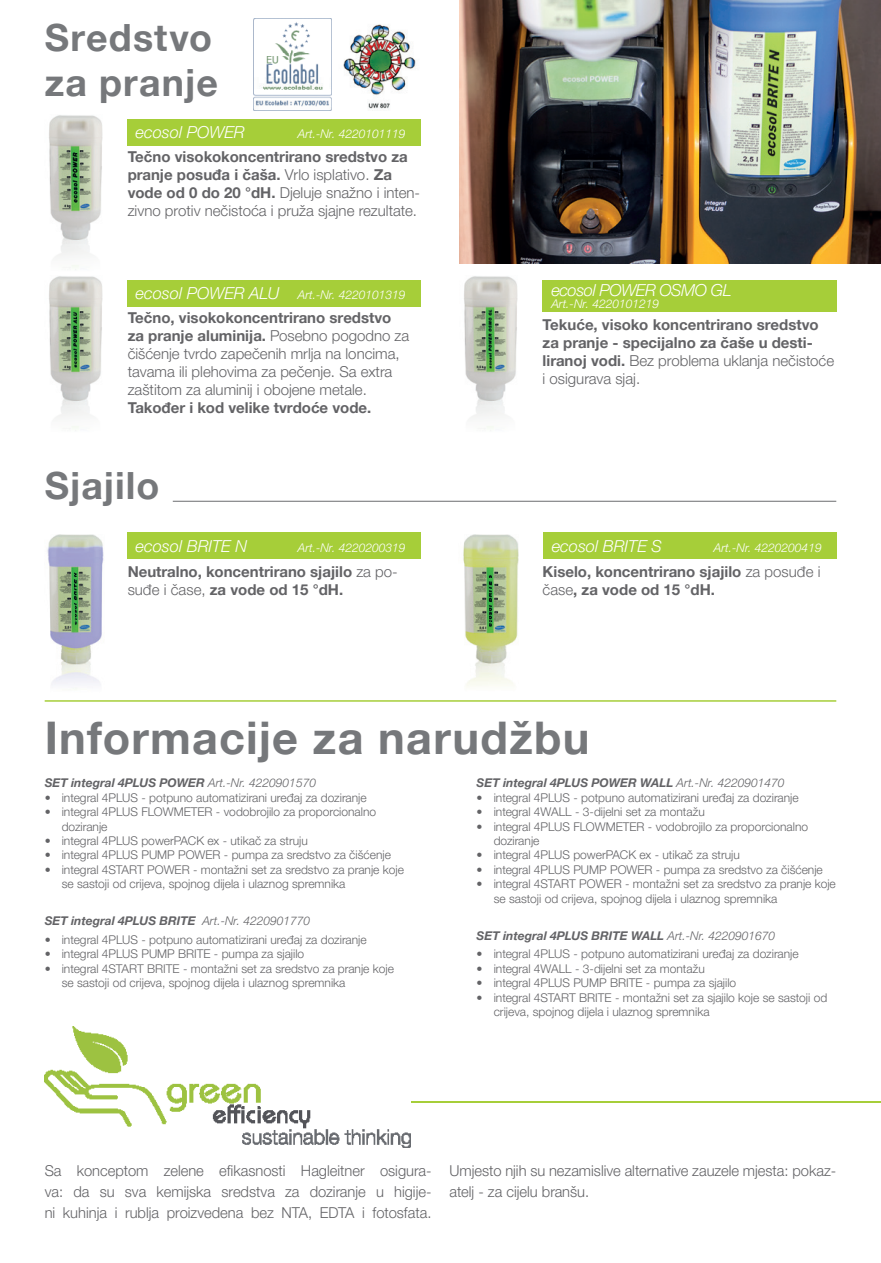
<style>
.page{position:relative;width:881px;height:1263px;background:#fff}
.page>*{position:absolute;margin:0;border:0;box-sizing:border-box;transform-origin:0 0}
.t1{font:700 45px "Helvetica Neue LTW1 G";letter-spacing:.025em;color:#76787b}
.t2{font:700 37.5px/45px "Helvetica Neue LTW1 G";letter-spacing:.03em;color:#76787b}
.t3{font:italic 300 16.5px "Helvetica Neue LTW1 G";color:#fff}
.t4{font:italic 300 16.5px "Helvetica Neue LTW1 G";letter-spacing:-.025em;color:#fff}
.t5{font:300 15px/18px "Helvetica Neue LTW1 G";color:#636366}
.t6{font:700 15px/18px "Helvetica Neue LTW1 G";color:#636366}
.t7{font:300 12px/14.4px "Helvetica Neue LTW1 G";color:#636366}
.t8{font:italic 700 12px "Helvetica Neue LTW1 G";color:#636366}
.t9{font:italic 300 12px "Helvetica Neue LTW1 G";color:#fff}
.s1{font-weight:700}
.s2{font-size:16.5px}
.s3{font-weight:300}
</style>
<div class="page">
<img style="left:254px;top:18px;width:77px;height:92px">
<img style="left:343px;top:24px;width:73px;height:85px">
<img style="left:49px;top:115px;width:54px;height:129px">
<img style="left:49px;top:276px;width:54px;height:128px">
<img style="left:464px;top:276px;width:54px;height:128px">
<img style="left:50px;top:621px;width:26px;height:64px">
<img style="left:47px;top:534px;width:57px;height:87px">
<img style="left:76px;top:621px;width:26px;height:32px">
<img style="left:50px;top:653px;width:41px;height:11px">
<img style="left:465px;top:622px;width:25px;height:64px">
<img style="left:463px;top:534px;width:56px;height:88px">
<img style="left:489px;top:622px;width:29px;height:31px">
<img style="left:465px;top:653px;width:42px;height:13px">
<hr style="left:45px;top:700px;width:791px;height:2px;background:#a6ce39">
<hr style="left:173px;top:501px;width:663px;height:1px;background:#6c6d70">
<hr style="left:264px;top:1101px;width:616px;height:1px;background:#a6ce39">
<img style="left:459px;top:0;width:421px;height:263px">
<div style="left:127px;top:119px;width:293px;height:26px;background:#a6ce39"></div>
<div style="left:127px;top:532px;width:293px;height:27px;background:#a6ce39"></div>
<div style="left:127px;top:280px;width:293px;height:26px;background:#a6ce39"></div>
<div style="left:542px;top:280px;width:294px;height:32px;background:#a6ce39"></div>
<div style="left:543px;top:532px;width:293px;height:27px;background:#a6ce39"></div>
<img style="left:44px;top:1027px;width:366px;height:121px">
<h2 class="t2" style="left:45px;top:15px;width:175px">Sredstvo za pranje</h2>
<h3 class="t3" style="left:136px;top:122px;width:110px">ecosol POWER</h3>
<p class="t9" style="left:298px;top:127px;width:109px">Art.-Nr. 4220101119</p>
<p class="t5" style="left:128px;top:147px;width:294px"><span class="s1">Tečno visokokoncentrirano sredstvo za pranje posuđa i čaša.</span> Vrlo isplativo. <span class="s1">Za vode od 0 do 20 °dH.</span> Djeluje snažno i inten&shy;zivno protiv nečistoća i pruža sjajne rezultate.</p>
<p class="t9" style="left:136px;top:287px;width:271px"><span class="s2">ecosol POWER ALU</span> Art.-Nr. 4220101319</p>
<h3 class="t4" style="left:551px;top:280px;width:182px">ecosol POWER OSMO GL</h3>
<p class="t9" style="left:551px;top:296px;width:109px">Art.-Nr. 4220101219</p>
<p class="t5" style="left:128px;top:308px;width:283px"><span class="s1">Tečno, visokokoncentrirano sredstvo za pranje aluminija.</span> Posebno pogodno za čišćenje tvrdo zapečenih mrlja na loncima, tavama ili plehovima za pečenje. Sa extra zaštitom za aluminij i obojene metale.</p>
<p class="t6" style="left:128px;top:398px;width:245px">Također i kod velike tvrdoće vode.</p>
<h2 class="t2" style="left:45px;top:463px;width:116px">Sjajilo</h2>
<h3 class="t3" style="left:136px;top:536px;width:113px">ecosol BRITE N</h3>
<p class="t9" style="left:298px;top:540px;width:109px">Art.-Nr. 4220200319</p>
<p class="t6" style="left:128px;top:562px;width:271px">Neutralno, koncentrirano sjajilo <span class="s3">za po&shy;suđe i čase,</span> za vode od 15 °dH.</p>
<p class="t6" style="left:542px;top:316px;width:293px">Tekuće, visoko koncentrirano sredstvo za pranje - specijalno za čaše u desti&shy;liranoj vodi. <span class="s3">Bez problema uklanja nečistoće i osigurava sjaj.</span></p>
<h3 class="t3" style="left:551px;top:536px;width:112px">ecosol BRITE S</h3>
<p class="t9" style="left:713px;top:540px;width:109px">Art.-Nr. 4220200419</p>
<p class="t6" style="left:542px;top:562px;width:279px">Kiselo, koncentrirano sjajilo <span class="s3">za posuđe i čase</span>, za vode od 15 °dH.</p>
<h1 class="t1" style="left:45px;top:710px;width:546px">Informacije za narudžbu</h1>
<p class="t8" style="left:45px;top:776px;width:273px">SET integral 4PLUS POWER <span class="s3">Art.-Nr. 4220901570</span></p>
<p class="t7" style="left:45px;top:790px;width:323px">• integral 4PLUS - potpuno automatizirani uređaj za doziranje</p>
<p class="t7" style="left:62px;top:804px;width:316px;text-indent:-17px">• integral 4PLUS FLOWMETER - vodobrojilo za proporcionalno doziranje</p>
<p class="t7" style="left:45px;top:833px;width:265px">• integral 4PLUS powerPACK ex - utikač za struju</p>
<p class="t7" style="left:45px;top:848px;width:347px">• integral 4PLUS PUMP POWER - pumpa za sredstvo za čišćenje</p>
<p class="t7" style="left:62px;top:862px;width:343px;text-indent:-17px">• integral 4START POWER - montažni set za sredstvo za pranje koje se sastoji od crijeva, spojnog dijela i ulaznog spremnika</p>
<p class="t8" style="left:45px;top:914px;width:267px">SET integral 4PLUS BRITE <span class="s3">Art.-Nr. 4220901770</span></p>
<p class="t7" style="left:45px;top:932px;width:323px">• integral 4PLUS - potpuno automatizirani uređaj za doziranje</p>
<p class="t7" style="left:45px;top:947px;width:261px">• integral 4PLUS PUMP BRITE - pumpa za sjajilo</p>
<p class="t7" style="left:62px;top:961px;width:333px;text-indent:-17px">• integral 4START BRITE - montažni set za sredstvo za pranje koje se sastoji od crijeva, spojnog dijela i ulaznog spremnika</p>
<p class="t8" style="left:476px;top:776px;width:309px">SET integral 4PLUS POWER WALL <span class="s3">Art.-Nr. 4220901470</span></p>
<p class="t7" style="left:476px;top:790px;width:323px">• integral 4PLUS - potpuno automatizirani uređaj za doziranje</p>
<p class="t7" style="left:476px;top:804px;width:229px">• integral 4WALL - 3-dijelni set za montažu</p>
<p class="t7" style="left:493px;top:819px;width:316px;text-indent:-17px">• integral 4PLUS FLOWMETER - vodobrojilo za proporcionalno doziranje</p>
<p class="t7" style="left:476px;top:848px;width:265px">• integral 4PLUS powerPACK ex - utikač za struju</p>
<p class="t7" style="left:476px;top:862px;width:347px">• integral 4PLUS PUMP POWER - pumpa za sredstvo za čišćenje</p>
<p class="t7" style="left:493px;top:876px;width:343px;text-indent:-17px">• integral 4START POWER - montažni set za sredstvo za pranje koje se sastoji od crijeva, spojnog dijela i ulaznog spremnika</p>
<p class="t8" style="left:476px;top:928px;width:300px">SET integral 4PLUS BRITE WALL <span class="s3">Art.-Nr. 4220901670</span></p>
<p class="t7" style="left:476px;top:947px;width:323px">• integral 4PLUS - potpuno automatizirani uređaj za doziranje</p>
<p class="t7" style="left:476px;top:961px;width:229px">• integral 4WALL - 3-dijelni set za montažu</p>
<p class="t7" style="left:476px;top:976px;width:261px">• integral 4PLUS PUMP BRITE - pumpa za sjajilo</p>
<p class="t7" style="left:493px;top:990px;width:335px;text-indent:-17px">• integral 4START BRITE - montažni set za sjajilo koje se sastoji od crijeva, spojnog dijela i ulaznog spremnika</p>
<p class="t5" style="left:45px;top:1160px;width:388px;line-height:21px;text-align:justify">Sa konceptom zelene efikasnosti Hagleitner osigura&shy;va: da su sva kemijska sredstva za doziranje u higije&shy;ni kuhinja i rublja proizvedena bez NTA, EDTA i fotosfata.</p>
<p class="t5" style="left:449px;top:1160px;width:388px;line-height:21px">Umjesto njih su nezamislive alternative zauzele mjesta: pokaz&shy;atelj - za cijelu branšu.</p>
</div>
